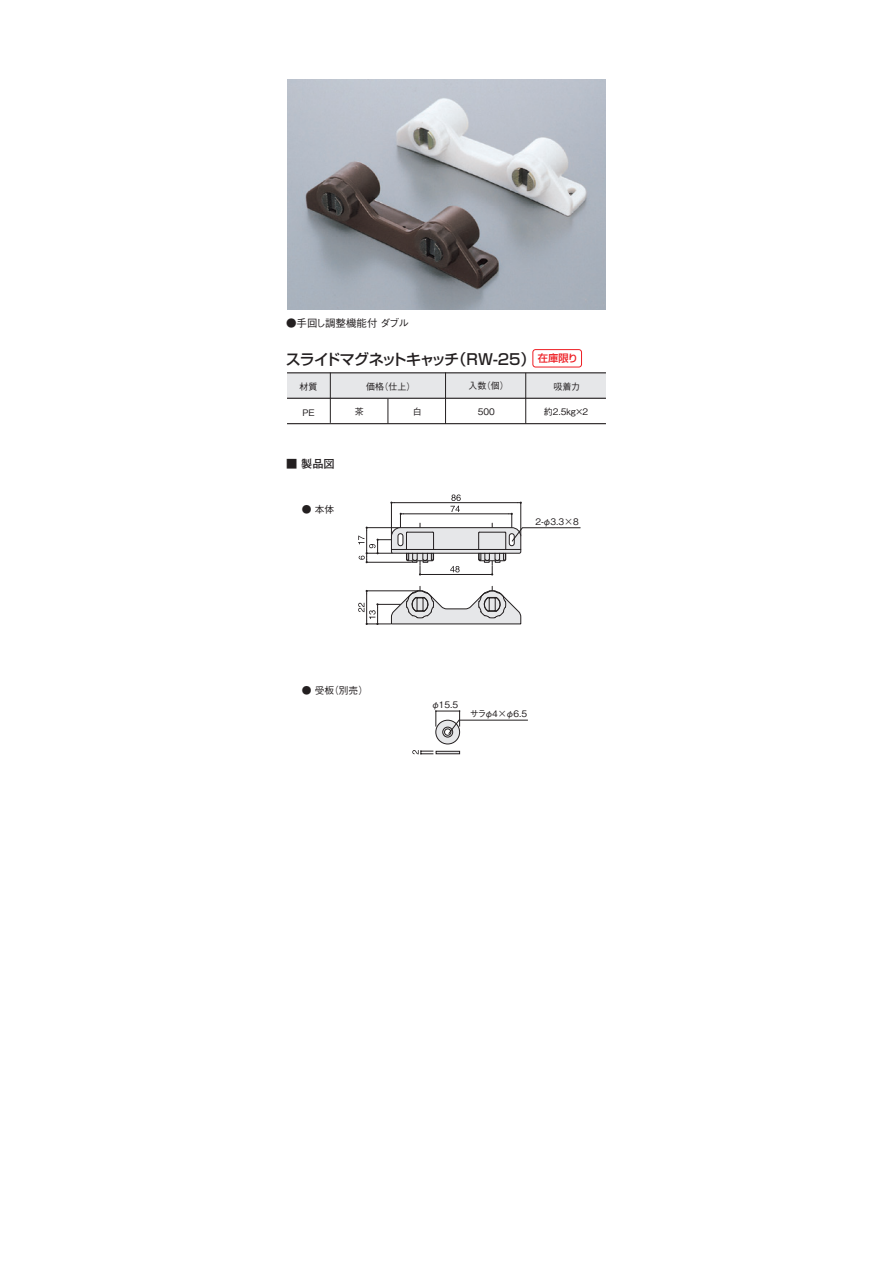
<style>
.page{position:relative;width:893px;height:1263px;background:#fff}
.page>*{position:absolute;margin:0;border:0;box-sizing:border-box;transform-origin:0 0}
.t1{font:500 15px "Shin Go Pro";letter-spacing:-.055em;color:#231f20}
.t2{font:700 11.25px "Futo Go B101 Pro";color:#231f20}
.t3{font:500 10.5px "Gothic BBB Pro";color:#231f20}
.t4{font:500 10.35px "Shin Go Pro";color:#ee1d23}
.t5{font:500 9.75px "Gothic BBB Pro";color:#231f20}
.t6{font:500 9px "Gothic BBB Pro";color:#231f20}
.s1{font-family:"Koz Go Pr 6 N";font-weight:400}
</style>
<div class="page">
<div style="left:287px;top:373px;width:319px;height:25px;background:#e6e7e9"></div>
<img style="left:287px;top:80px;width:319px;height:229px">
<hr style="left:287px;top:398px;width:319px;height:1px;background:#231f20">
<hr style="left:287px;top:423px;width:319px;height:1px;background:#231f20">
<hr style="left:287px;top:372px;width:319px;height:1px;background:#231f20">
<hr style="left:525px;top:373px;width:1px;height:50px;background:#231f20">
<hr style="left:445px;top:372px;width:1px;height:52px;background:#231f20">
<hr style="left:330px;top:373px;width:1px;height:50px;background:#231f20">
<svg style="left:388px;top:399px;width:1px;height:25px"></svg>
<hr style="left:492px;top:586px;width:1px;height:36px;background:#231f20">
<hr style="left:420px;top:586px;width:1px;height:36px;background:#231f20">
<svg style="left:358px;top:589px;width:163px;height:36px"></svg>
<div style="left:532px;top:349px;width:50px;height:18px;border:1px solid #ee1d23;border-radius:3px"></div>
<svg style="left:436px;top:720px;width:24px;height:24px"></svg>
<div style="left:436px;top:720px;width:24px;height:24px;border:1px solid #231f20;border-radius:50%"></div>
<div style="left:442px;top:727px;width:11px;height:10px;border:1px solid #231f20;border-radius:50%"></div>
<div style="left:444px;top:729px;width:7px;height:6px;border:1px solid #231f20;border-radius:50%"></div>
<div style="left:436px;top:751px;width:24px;height:3px;border:1px solid #231f20"></div>
<svg style="left:412px;top:750px;width:22px;height:4px"></svg>
<svg style="left:358px;top:494px;width:223px;height:81px"></svg>
<svg style="left:445px;top:720px;width:83px;height:15px"></svg>
<p class="t3" style="left:286px;top:315px;width:124px">●手回し調整機能付 ダブル</p>
<h1 class="t1" style="left:286px;top:347px;width:251px">スライドマグネットキャッチ（RW-25）</h1>
<p class="t4" style="left:538px;top:350px;width:42px">在庫限り</p>
<p class="t6" style="left:468px;top:379px;width:42px">入数（個）</p>
<p class="t6" style="left:300px;top:379px;width:19px">材質</p>
<p class="t6" style="left:366px;top:379px;width:51px">価格（仕上）</p>
<p class="t6" style="left:553px;top:379px;width:28px">吸着力</p>
<p class="t6" style="left:355px;top:405px;width:10px">茶</p>
<p class="t6" style="left:413px;top:405px;width:10px">白</p>
<p class="t6" style="left:478px;top:405px;width:19px">500</p>
<p class="t6" style="left:544px;top:405px;width:46px">約2.5kg×2</p>
<p class="t6" style="left:302px;top:405px;width:14px">PE</p>
<p class="t2" style="left:286px;top:455px;width:50px">■ 製品図</p>
<p class="t5" style="left:302px;top:502px;width:34px">● 本体</p>
<p class="t5" style="left:302px;top:683px;width:68px">● 受板（別売）</p>
<p class="t6" style="left:535px;top:514px;width:45px">2-φ3.3<span class="s1">×</span>8</p>
<p class="t6" style="left:431px;top:697px;width:29px">φ15.5</p>
<p class="t6" style="left:470px;top:706px;width:59px">サラφ4<span class="s1">×</span>φ6.5</p>
</div>
